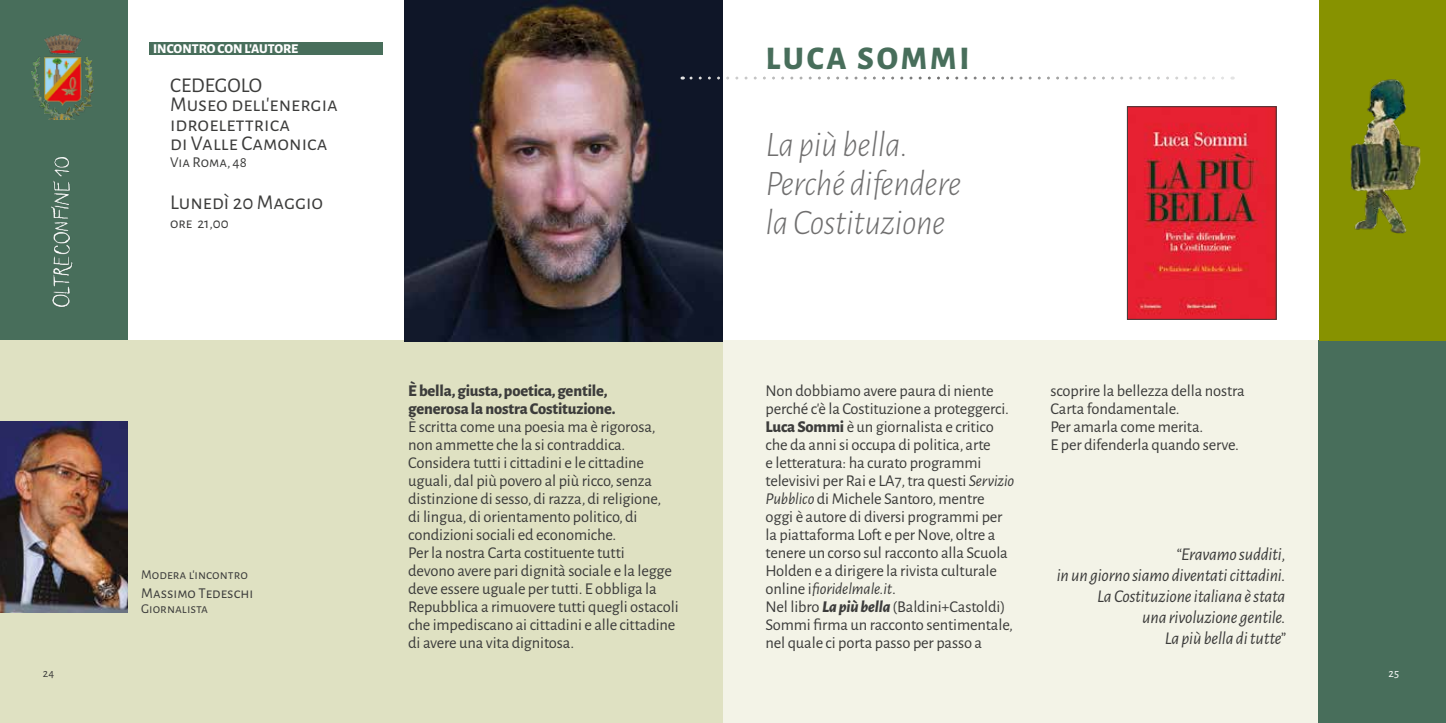
<style>
.page{position:relative;width:1446px;height:723px;background:#fff}
.page>*{position:absolute;margin:0;border:0;box-sizing:border-box;transform-origin:0 0}
.t1{font:italic 300 36px/39px "Alegreya Sans";letter-spacing:-.01em;color:#706f6f}
.t2{font:800 33px "Alegreya Sans";letter-spacing:.085em;color:#486e5b}
.t3{font:21px/19.5px "Alegreya Sans SC";color:#3c3c3b}
.t4{font:italic 18px/21px "Alegreya Sans";letter-spacing:-.01em;color:#3c3c3b;text-align:right}
.t5{font:16.5px/18px "Alegreya Sans";letter-spacing:-.01em;color:#3c3c3b}
.t6{font:800 16.5px/18px "Alegreya Sans";letter-spacing:-.01em;color:#3c3c3b}
.t7{font:15px "Alegreya Sans SC";color:#3c3c3b}
.t8{font:13.5px "Alegreya Sans SC";color:#3c3c3b}
.t9{font:800 13.5px "Alegreya Sans";color:#fff}
.t10{font:12px "Alegreya Sans";color:#3c3c3b}
.t11{font:12px "Alegreya Sans";color:#fff}
.s1{font-weight:800}
.s2{font-style:italic}
.s3{font-weight:800;font-style:italic}
</style>
<div class="page">
<div style="left:723px;top:340px;width:723px;height:383px;background:#f3f3e7"></div>
<div style="left:1318px;top:340px;width:128px;height:383px;background:#486e5b"></div>
<div style="left:0;top:0;width:128px;height:340px;background:#486e5b"></div>
<img style="left:51px;top:157px;width:21px;height:150px">
<div style="left:0;top:340px;width:723px;height:383px;background:#dfe1c2"></div>
<img style="left:404px;top:0;width:319px;height:341px">
<div style="left:149px;top:43px;width:234px;height:12px;background:#486e5b"></div>
<svg style="left:691px;top:77px;width:542px;height:3px"></svg>
<img style="left:0;top:421px;width:128px;height:191px">
<img style="left:32px;top:34px;width:62px;height:85px">
<div style="left:1319px;top:0;width:127px;height:340px;background:#879200"></div>
<img style="left:1350px;top:79px;width:71px;height:155px">
<img style="left:1129px;top:108px;width:145px;height:210px">
<div style="left:1127px;top:106px;width:149px;height:214px;border:1px solid #3c3c3b"></div>
<p class="t9" style="left:153px;top:39px;width:147px">INCONTRO CON L'AUTORE</p>
<h2 class="t2" style="left:766px;top:33px;width:205px">LUCA SOMMI</h2>
<p class="t3" style="left:170px;top:74px;width:169px">CEDEGOLO<br>Museo dell'energia idroelettrica<br>di Valle Camonica</p>
<p class="t7" style="left:170px;top:152px;width:78px">Via Roma, 48</p>
<p class="t3" style="left:170px;top:191px;width:155px">Lunedì 20 Maggio</p>
<p class="t7" style="left:170px;top:213px;width:60px">ore 21,00</p>
<p class="t8" style="left:141px;top:565px;width:108px">Modera l’incontro</p>
<p class="t7" style="left:141px;top:583px;width:114px">Massimo Tedeschi</p>
<p class="t8" style="left:141px;top:599px;width:68px">Giornalista</p>
<p class="t6" style="left:408px;top:380px;width:209px">È bella, giusta, poetica, gentile, generosa la nostra Costituzione.</p>
<p class="t5" style="left:408px;top:417px;width:272px">È scritta come una poesia ma è rigorosa, non ammette che la si contraddica.<br>Considera tutti i cittadini e le cittadine uguali, dal più povero al più ricco, senza distinzione di sesso, di razza, di religione,<br>di lingua, di orientamento politico, di condizioni sociali ed economiche.<br>Per la nostra Carta costituente tutti<br>devono avere pari dignità sociale e la legge deve essere uguale per tutti. E obbliga la Repubblica a rimuovere tutti quegli ostacoli che impediscano ai cittadini e alle cittadine di avere una vita dignitosa.</p>
<h1 class="t1" style="left:765px;top:124px;width:197px">La più bella.<br>Perché difendere la Costituzione</h1>
<p class="t5" style="left:765px;top:381px;width:250px">Non dobbiamo avere paura di niente perché c’è la Costituzione a proteggerci.<br><span class="s1">Luca Sommi</span> è un giornalista e critico che da anni si occupa di politica, arte<br>e letteratura: ha curato programmi televisivi per Rai e LA7, tra questi <span class="s2">Servizio Pubblico</span> di Michele Santoro, mentre oggi è autore di diversi programmi per la piattaforma Loft e per Nove, oltre a tenere un corso sul racconto alla Scuola Holden e a dirigere la rivista culturale online i<span class="s2">fioridelmale.it</span>.<br>Nel libro <span class="s3">La più bella</span> (Baldini+Castoldi)<br>Sommi firma un racconto sentimentale, nel quale ci porta passo per passo a</p>
<p class="t5" style="left:1050px;top:381px;width:196px">scoprire la bellezza della nostra<br>Carta fondamentale.<br>Per amarla come merita.<br>E per difenderla quando serve.</p>
<p class="t4" style="left:1056px;top:543px;width:231px">“Eravamo sudditi,<br>in un giorno siamo diventati cittadini.<br>La Costituzione italiana è stata<br>una rivoluzione gentile.<br>La più bella di tutte”</p>
<p class="t10" style="left:43px;top:665px;width:13px">24</p>
<p class="t11" style="left:1388px;top:665px;width:12px">25</p>
</div>
